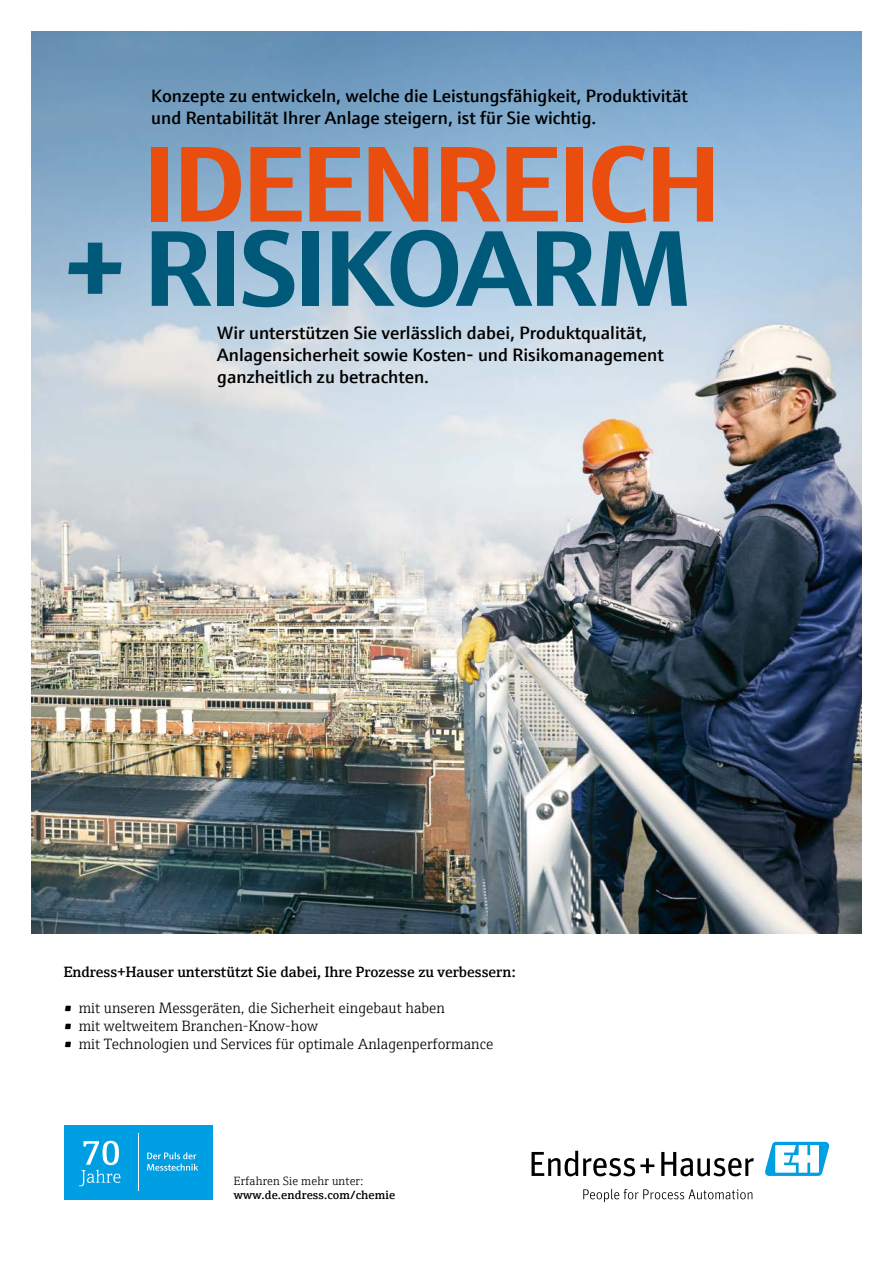
<style>
.page{position:relative;width:893px;height:1263px;background:#fff}
.page>*{position:absolute;margin:0;border:0;box-sizing:border-box;transform-origin:0 0}
.t1{font:700 108px "E+H Sans";letter-spacing:-.025em;color:#e94e0f}
.t2{font:700 108px "E+H Sans";letter-spacing:-.025em;color:#005979}
.t3{font:600 18px/21.6px "E+H Sans";color:#000}
.t4{font:300 15px "E+H Serif";color:#000}
.t5{font:600 15px "E+H Serif";color:#000}
.t6{font:600 12px "E+H Serif";letter-spacing:.01em;color:#000}
.t7{font:300 12px "E+H Serif";letter-spacing:.01em;color:#000}
</style>
<div class="page">
<svg style="left:531px;top:1151px;width:123px;height:25px"></svg>
<svg style="left:661px;top:1152px;width:93px;height:24px"></svg>
<svg style="left:583px;top:1189px;width:169px;height:13px"></svg>
<svg style="left:765px;top:1142px;width:64px;height:34px"></svg>
<img style="left:32px;top:32px;width:829px;height:901px">
<div style="left:64px;top:1125px;width:149px;height:74px;background:#009fe3"></div>
<svg style="left:79px;top:1141px;width:41px;height:45px"></svg>
<hr style="left:138px;top:1133px;width:1px;height:58px;background:#fff">
<svg style="left:147px;top:1152px;width:51px;height:19px"></svg>
<p class="t3" style="left:151px;top:84px;width:538px">Konzepte zu entwickeln, welche die Leistungsfähigkeit, Produktivität und Rentabilität Ihrer Anlage steigern, ist für Sie wichtig.</p>
<h1 class="t1" style="left:143px;top:99px;width:579px">IDEENREICH</h1>
<h1 class="t2" style="left:64px;top:183px;width:630px">+ RISIKOARM</h1>
<p class="t3" style="left:217px;top:321px;width:448px">Wir unterstützen Sie verlässlich dabei, Produktqualität,<br>Anlagensicherheit sowie Kosten- und Risikomanagement ganzheitlich zu betrachten.</p>
<p class="t5" style="left:64px;top:961px;width:453px">Endress+Hauser unterstützt Sie dabei, Ihre Prozesse zu verbessern:</p>
<p class="t4" style="left:64px;top:997px;width:383px">• mit unseren Messgeräten, die Sicherheit eingebaut haben</p>
<p class="t4" style="left:64px;top:1015px;width:256px">• mit weltweitem Branchen-Know-how</p>
<p class="t4" style="left:64px;top:1033px;width:431px">• mit Technologien und Services für optimale Anlagenperformance</p>
<p class="t7" style="left:234px;top:1172px;width:131px">Erfahren Sie mehr unter:</p>
<p class="t6" style="left:234px;top:1186px;width:163px">www.de.endress.com/chemie</p>
</div>
